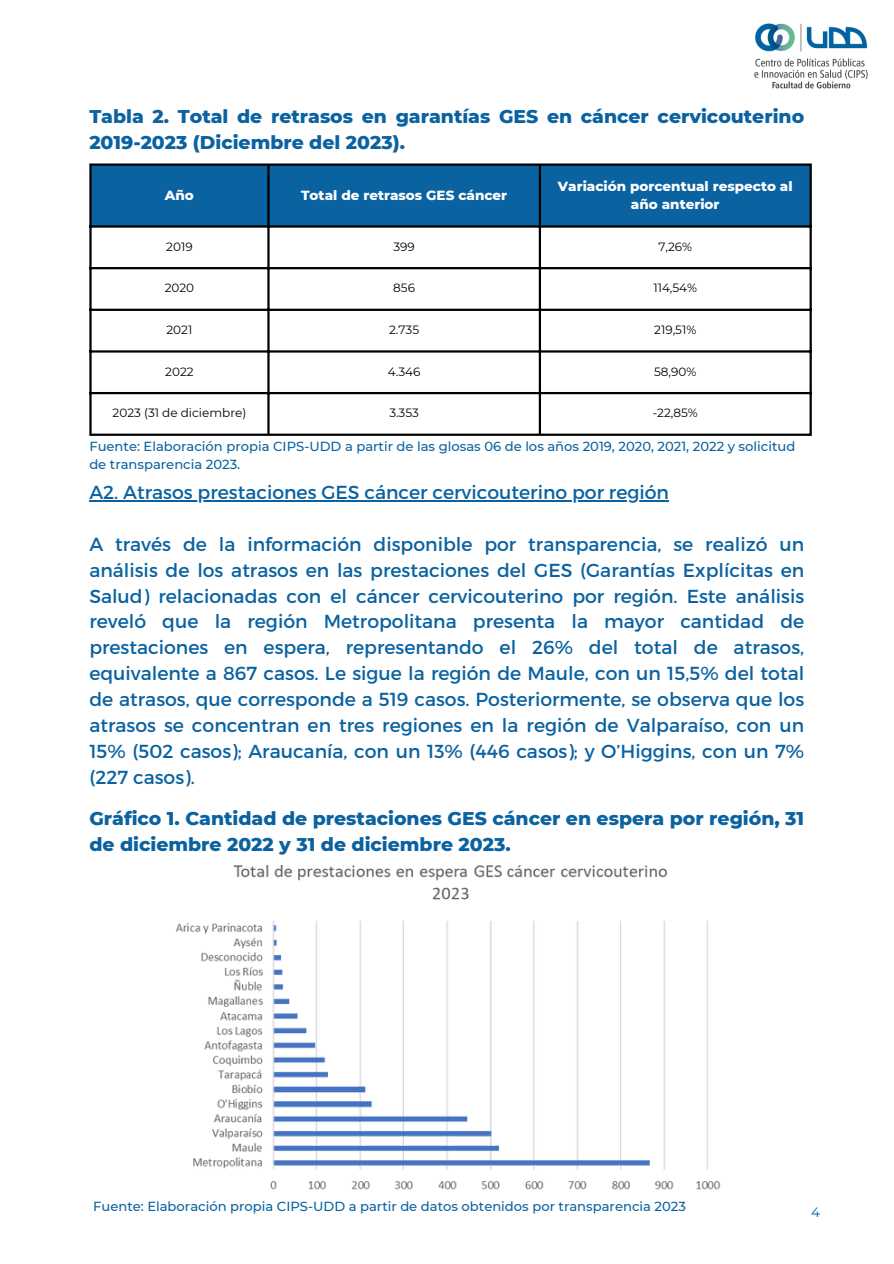
<style>
.page{position:relative;width:894px;height:1264px;background:#fff}
.page>*{position:absolute;margin:0;border:0;box-sizing:border-box;transform-origin:0 0}
.t1{font:18.75px/25.8px "Montserrat";color:#0a62a1;text-align:justify}
.t2{font:800 18.75px/25.8px "Montserrat";color:#0a62a1}
.t3{font:800 13.5px/18px "Montserrat";color:#fff;text-align:center}
.t4{font:13.5px "Montserrat";color:#0a62a1}
.t5{font:500 13.2px/17.5px "Montserrat";color:#0a62a1}
.t6{font:12px "Montserrat";color:#000}
</style>
<div class="page">
<img style="left:754px;top:23px;width:114px;height:66px">
<div style="left:92px;top:166px;width:717px;height:59px;background:#0a62a1"></div>
<hr style="left:89px;top:166px;width:3px;height:267px;background:#000">
<hr style="left:267px;top:166px;width:2px;height:267px;background:#000">
<hr style="left:538px;top:166px;width:3px;height:267px;background:#000">
<hr style="left:809px;top:166px;width:2px;height:267px;background:#000">
<hr style="left:89px;top:163px;width:722px;height:3px;background:#000">
<hr style="left:89px;top:225px;width:722px;height:3px;background:#000">
<hr style="left:89px;top:267px;width:722px;height:2px;background:#000">
<hr style="left:89px;top:309px;width:722px;height:2px;background:#000">
<hr style="left:89px;top:350px;width:722px;height:2px;background:#000">
<hr style="left:89px;top:392px;width:722px;height:2px;background:#000">
<hr style="left:89px;top:433px;width:722px;height:3px;background:#000">
<hr style="left:89px;top:500px;width:580px;height:1px;background:#0a62a1">
<img style="left:176px;top:865px;width:545px;height:325px">
<p class="t2" style="left:89px;top:103px;width:716px">Tabla 2. Total de retrasos en garantías GES en cáncer cervicouterino<br>2019-2023 (Diciembre del 2023).</p>
<h1 class="t3" style="left:165px;top:186px;width:30px">Año</h1>
<p class="t3" style="left:301px;top:186px;width:208px">Total de retrasos GES cáncer</p>
<p class="t3" style="left:557px;top:177px;width:236px">Variación porcentual respecto al año anterior</p>
<p class="t6" style="left:166px;top:239px;width:28px">2019</p>
<p class="t6" style="left:393px;top:239px;width:23px">399</p>
<p class="t6" style="left:658px;top:239px;width:35px">7,26%</p>
<p class="t6" style="left:165px;top:281px;width:31px">2020</p>
<p class="t6" style="left:393px;top:281px;width:23px">856</p>
<p class="t6" style="left:653px;top:281px;width:45px">114,54%</p>
<p class="t6" style="left:166px;top:322px;width:27px">2021</p>
<p class="t6" style="left:389px;top:322px;width:31px">2.735</p>
<p class="t6" style="left:654px;top:322px;width:44px">219,51%</p>
<p class="t6" style="left:165px;top:364px;width:30px">2022</p>
<p class="t6" style="left:388px;top:364px;width:34px">4.346</p>
<p class="t6" style="left:654px;top:364px;width:44px">58,90%</p>
<p class="t6" style="left:112px;top:406px;width:135px">2023 (31 de diciembre)</p>
<p class="t6" style="left:389px;top:406px;width:31px">3.353</p>
<p class="t6" style="left:652px;top:406px;width:47px">-22,85%</p>
<p class="t5" style="left:89px;top:437px;width:707px">Fuente: Elaboración propia CIPS-UDD a partir de las glosas 06 de los años 2019, 2020, 2021, 2022 y solicitud de transparencia 2023.</p>
<p class="t1" style="left:89px;top:478px;width:581px">A2. Atrasos prestaciones GES cáncer cervicouterino por región</p>
<p class="t1" style="left:89px;top:530px;width:716px">A través de la información disponible por transparencia, se realizó un análisis de los atrasos en las prestaciones del GES (Garantías Explícitas en Salud) relacionadas con el cáncer cervicouterino por región. Este análisis reveló que la región Metropolitana presenta la mayor cantidad de prestaciones en espera, representando el 26% del total de atrasos, equivalente a 867 casos. Le sigue la región de Maule, con un 15,5% del total de atrasos, que corresponde a 519 casos. Posteriormente, se observa que los atrasos se concentran en tres regiones en la región de Valparaíso, con un 15% (502 casos); Araucanía, con un 13% (446 casos); y O’Higgins, con un 7% (227 casos).</p>
<p class="t2" style="left:89px;top:805px;width:716px">Gráfico 1. Cantidad de prestaciones GES cáncer en espera por región, 31 de diciembre 2022 y 31 de diciembre 2023.</p>
<h1 class="t5" style="left:93px;top:1197px;width:594px">Fuente: Elaboración propia CIPS-UDD a partir de datos obtenidos por transparencia 2023</h1>
<h2 class="t4" style="left:811px;top:1203px;width:10px">4</h2>
</div>
